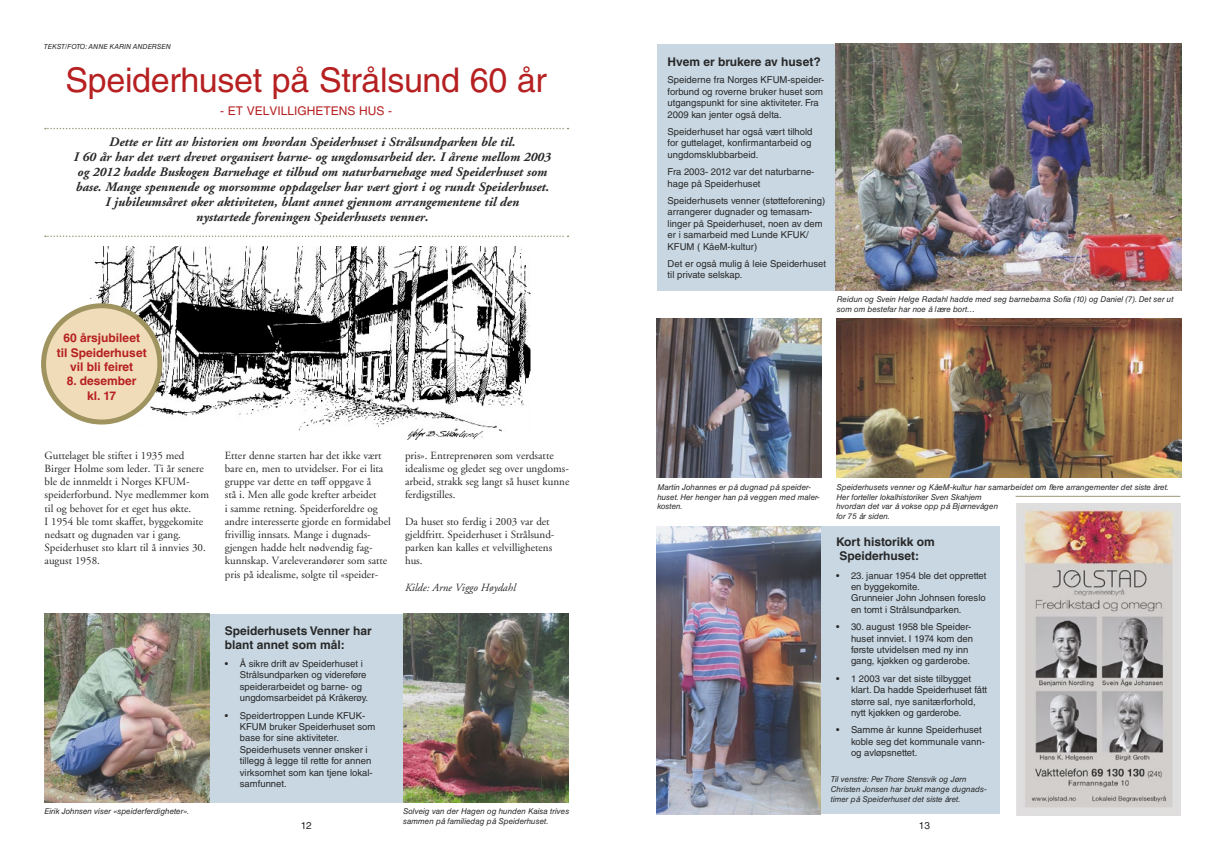
<style>
.page{position:relative;width:1225px;height:859px;background:#fff}
.page>*{position:absolute;margin:0;border:0;box-sizing:border-box;transform-origin:0 0}
.t1{font:34px "Helvetica LT Std";letter-spacing:-.01em;color:#b62021}
.t2{font:italic 700 13px/15px "Adobe Garamond";color:#282828;text-align:center}
.t3{font:700 12px/14.4px "Helvetica LT Std";color:#282828}
.t4{font:700 12px/14.4px "Helvetica LT Std";color:#b62021;text-align:center}
.t5{font:12px "Helvetica LT Std";color:#b62021}
.t6{font:11px/13.2px "Adobe Garamond";color:#282828}
.t7{font:italic 11px "Adobe Garamond";color:#282828}
.t8{font:10px "Helvetica LT Std";color:#282828}
.t9{font:9.5px/11.4px "Helvetica LT Std";color:#282828}
.t10{font:9.5px "Helvetica LT Std";letter-spacing:-.02em;color:#282828}
.t11{font:italic 8px/9.6px "Helvetica LT Std";color:#282828}
.t12{font:italic 7px "Helvetica LT Std";color:#282828}
</style>
<div class="page">
<div style="left:657px;top:44px;width:183px;height:247px;background:#c8d7e2"></div>
<div style="left:807px;top:527px;width:193px;height:287px;background:#c8d7e2"></div>
<img style="left:835px;top:44px;width:346px;height:247px">
<hr style="left:1015px;top:496px;width:165px;height:1px;background:#9c9776">
<img style="left:1016px;top:503px;width:164px;height:312px">
<img style="left:87px;top:246px;width:444px;height:194px">
<div style="left:209px;top:614px;width:194px;height:188px;background:#c8d7e2"></div>
<img style="left:403px;top:614px;width:165px;height:188px">
<img style="left:836px;top:319px;width:345px;height:159px">
<img style="left:656px;top:319px;width:166px;height:159px">
<img style="left:45px;top:614px;width:165px;height:188px">
<img style="left:656px;top:527px;width:164px;height:287px">
<svg style="left:45px;top:236px;width:523px;height:1px"></svg>
<svg style="left:45px;top:128px;width:523px;height:1px"></svg>
<div style="left:44px;top:306px;width:116px;height:116px;background:#f0dcb9;border-radius:50%"></div>
<div style="left:41px;top:303px;width:121px;height:121px;border:5px solid #9f935f;border-radius:50%"></div>
<p class="t12" style="left:44px;top:42px;width:33px">TEKSt/Foto</p>
<p class="t12" style="left:85px;top:42px;width:87px">: Anne Karin Andersen</p>
<h1 class="t1" style="left:66px;top:61px;width:483px">Speiderhuset på Strålsund 60 år</h1>
<p class="t5" style="left:220px;top:104px;width:174px">- Et velvi llighetens hus -</p>
<p class="t2" style="left:74px;top:135px;width:478px">Dette er litt av historien om hvordan Speiderhuset i Strålsundparken ble til.<br>I 60 år har det vært drevet organisert barne- og ungdomsarbeid der. I årene mellom 2003 og 2012 hadde Buskogen Barnehage et tilbud om naturbarnehage med Speiderhuset som base. Mange spennende og morsomme oppdagelser har vært gjort i og rundt Speiderhuset.<br>I jubileumsåret øker aktiviteten, blant annet gjennom arrangementene til den<br>nystartede foreningen Speiderhusets venner.</p>
<p class="t4" style="left:57px;top:331px;width:91px">60 årsjubileet til Speiderhuset vil bli feiret</p>
<p class="t4" style="left:67px;top:374px;width:71px">8. desember kl. 17</p>
<p class="t6" style="left:45px;top:449px;width:166px">Guttelaget ble stiftet i 1935 med<br>Birger Holme som leder. Ti år senere ble de innmeldt i Norges KFUM&shy;speiderforbund. Nye medlemmer kom til og behovet for et eget hus økte.<br>I 1954 ble tomt skaffet, byggekomite nedsatt og dugnaden var i gang.<br>Speiderhuset sto klart til å innvies 30. august 1958.</p>
<p class="t6" style="left:225px;top:449px;width:168px">Etter denne starten har det ikke vært bare en, men to utvidelser. For ei lita gruppe var dette en tøff oppgave å<br>stå i. Men alle gode krefter arbeidet<br>i samme retning. Speiderforeldre og andre interesserte gjorde en formidabel frivillig innsats. Mange i dugnads&shy;gjengen hadde helt nødvendig fag&shy;kunnskap. Vareleverandører som satte pris på idealisme, solgte til «speider-</p>
<p class="t6" style="left:405px;top:449px;width:166px">pris». Entreprenøren som verdsatte idealisme og gledet seg over ungdoms&shy;arbeid, strakk seg langt så huset kunne ferdigstilles.</p>
<p class="t6" style="left:405px;top:515px;width:151px">Da huset sto ferdig i 2003 var det gjeldfritt. Speiderhuset i Strålsund&shy;parken kan kalles et velvillighetens hus.</p>
<p class="t7" style="left:405px;top:581px;width:112px">Kilde: Arne Viggo Høydahl</p>
<p class="t3" style="left:225px;top:623px;width:148px">Speiderhusets Venner har blant annet som mål:</p>
<p class="t9" style="left:225px;top:658px;width:139px">• Å sikre drift av Speiderhuset i</p>
<p class="t9" style="left:225px;top:669px;width:143px">Strålsundparken og videreføre</p>
<p class="t9" style="left:240px;top:681px;width:124px">speiderarbeidet og barne- og</p>
<p class="t9" style="left:240px;top:692px;width:130px">ungdomsarbeidet på Kråkerøy.</p>
<p class="t9" style="left:225px;top:709px;width:142px">• Speidertroppen Lunde KFUK-</p>
<p class="t9" style="left:240px;top:721px;width:137px">KFUM bruker Speiderhuset som</p>
<p class="t9" style="left:240px;top:732px;width:101px">base for sine aktiviteter.</p>
<p class="t9" style="left:225px;top:744px;width:144px">Speiderhusets venner ønsker i</p>
<p class="t9" style="left:240px;top:755px;width:133px">tillegg å legge til rette for annen</p>
<p class="t9" style="left:240px;top:766px;width:134px">virksomhet som kan tjene lokal-</p>
<p class="t9" style="left:240px;top:778px;width:48px">samfunnet.</p>
<p class="t3" style="left:667px;top:54px;width:154px">Hvem er brukere av huset?</p>
<p class="t9" style="left:667px;top:74px;width:158px">Speiderne fra Norges KFUM-speider&shy;forbund og roverne bruker huset som utgangspunkt for sine aktiviteter. Fra 2009 kan jenter også delta.</p>
<p class="t9" style="left:667px;top:126px;width:146px;text-align:justify">Speiderhuset har også vært tilhold for guttelaget, konfirmantarbeid og ungdomsklubbarbeid.</p>
<p class="t9" style="left:667px;top:166px;width:148px">Fra 2003- 2012 var det naturbarne&shy;hage på Speiderhuset</p>
<p class="t9" style="left:667px;top:195px;width:159px">Speiderhusets venner (støtteforening) arrangerer dugnader og temasam&shy;linger på Speiderhuset, noen av dem er i samarbeid med Lunde KFUK/<br>KFUM ( KåeM-kultur)</p>
<p class="t9" style="left:667px;top:258px;width:160px">Det er også mulig å leie Speiderhuset til private selskap.</p>
<p class="t11" style="left:837px;top:294px;width:338px">Reidun og Svein Helge Rødahl hadde med seg barnebarna Sofia (10) og Daniel (7). Det ser ut som om bestefar har noe å lære bort…</p>
<p class="t11" style="left:657px;top:482px;width:164px">Martin Johannes er på dugnad på speider&shy;huset. Her henger han på veggen med maler&shy;kosten.</p>
<p class="t11" style="left:836px;top:482px;width:334px">Speiderhusets venner og KåeM-kultur har samarbeidet om flere arrangementer det siste året.<br>Her forteller lokalhistoriker Sven Skahjem<br>hvordan det var å vokse opp på Bjørnevågen<br>for 75 år siden.</p>
<p class="t3" style="left:836px;top:534px;width:100px">Kort historikk om<br>Speiderhuset:</p>
<p class="t9" style="left:836px;top:570px;width:152px">• 23. januar 1954 ble det opprettet</p>
<p class="t10" style="left:851px;top:581px;width:70px">en byggekomite.</p>
<p class="t9" style="left:836px;top:592px;width:151px">G runneier John Johnsen foreslo</p>
<p class="t9" style="left:851px;top:604px;width:112px">en tomt i Strålsundparken.</p>
<p class="t9" style="left:851px;top:621px;width:123px;text-indent:-15px">• 30. august 1958 ble Speider&shy;huset innviet. I 1974 kom den første utvidelsen med ny inn gang, kjøkken og garderobe.</p>
<p class="t9" style="left:851px;top:673px;width:137px;text-indent:-15px">• 1 2003 var det siste tilbygget klart. Da hadde Speiderhuset fått større sal, nye sanitærforhold, nytt kjøkken og garderobe.</p>
<p class="t9" style="left:851px;top:724px;width:135px;text-indent:-15px">• Samme år kunne Speiderhuset koble seg det kommunale vann&shy;og avløpsnettet.</p>
<p class="t11" style="left:831px;top:775px;width:157px">Til venstre: Per Thore Stensvik og Jørn<br>Christen Jonsen har brukt mange dugnads&shy;timer på Speiderhuset det siste året.</p>
<p class="t11" style="left:45px;top:806px;width:146px">Eirik Johnsen viser «speiderferdigheter».</p>
<p class="t11" style="left:403px;top:806px;width:168px">Solveig van der Hagen og hunden Kaisa trives sammen på familiedag på Speiderhuset.</p>
<p class="t8" style="left:301px;top:820px;width:13px">12</p>
<p class="t8" style="left:919px;top:819px;width:13px">13</p>
</div>
